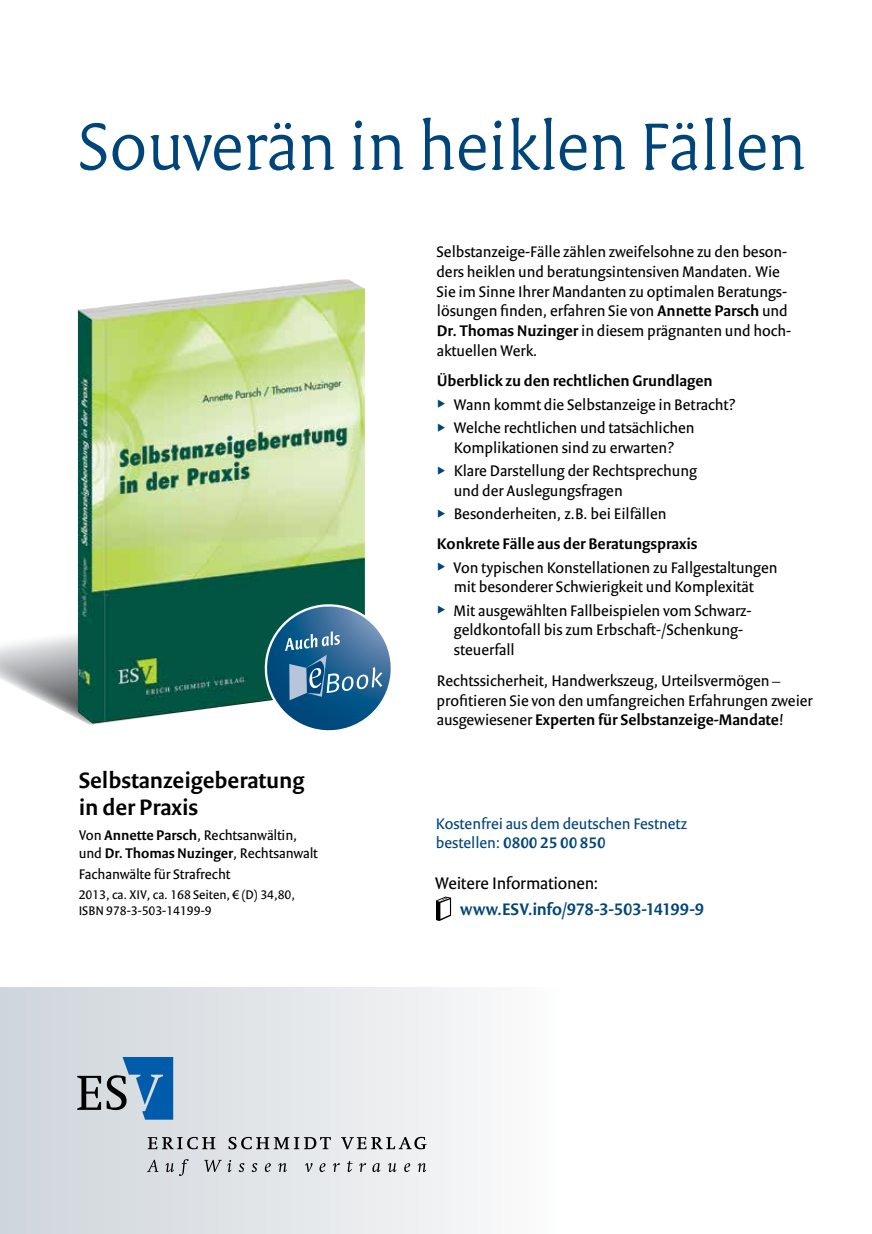
<style>
.page{position:relative;width:872px;height:1234px;background:#fff}
.page>*{position:absolute;margin:0;border:0;box-sizing:border-box;transform-origin:0 0}
.t1{font:300 72px "Versa Pro";letter-spacing:-.005em;color:#004579}
.t2{font:600 24px/26.4px "Versa Sans Pro";color:#000}
.t3{font:600 18px "Versa Sans Pro";letter-spacing:-.01em;color:#004579}
.t4{font:18px "Versa Sans Pro";letter-spacing:-.005em;color:#000}
.t5{font:16.5px/19.8px "Versa Sans Pro";color:#000}
.t6{font:600 16.5px "Versa Sans Pro";color:#000}
.t7{font:16.5px/19.8px "Versa Sans Pro";color:#004579}
.t8{font:15px/18px "Versa Sans Pro";color:#000}
.t9{font:13.5px/16.2px "Versa Sans Pro";color:#000}
.s1{font-weight:600}
</style>
<div class="page">
<div style="left:0;top:986px;width:608px;height:247px;background:linear-gradient(to right,#cdd4d9,#fff)"></div>
<img style="left:78px;top:279px;width:287px;height:322px">
<svg style="left:0;top:601px;width:391px;height:130px"></svg>
<svg style="left:77px;top:1075px;width:24px;height:34px"></svg>
<svg style="left:107px;top:1056px;width:66px;height:63px;background:#5b8bb5"></svg>
<svg style="left:147px;top:1158px;width:279px;height:17px;background:#cdd0d3"></svg>
<svg style="left:148px;top:1136px;width:278px;height:13px;background:#aaacae"></svg>
<svg style="left:436px;top:896px;width:15px;height:24px"></svg>
<h1 class="t1" style="left:78px;top:103px;width:730px">Souverän in heiklen Fällen</h1>
<h2 class="t2" style="left:79px;top:767px;width:227px">Selbstanzeigeberatung in der Praxis</h2>
<p class="t8" style="left:79px;top:825px;width:241px">Von <span class="s1">Annette Parsch</span>, Rechtsanwältin, und <span class="s1">Dr. Thomas Nuzinger</span>, Rechtsanwalt</p>
<p class="t8" style="left:79px;top:864px;width:153px">Fachanwälte für Strafrecht</p>
<p class="t9" style="left:79px;top:885px;width:218px">2013, ca. XIV, ca. 168 Seiten, € (D) 34,80,<br>ISBN 978-3-503-14199-9</p>
<p class="t5" style="left:436px;top:241px;width:356px">Selbstanzeige-Fälle zählen zweifelsohne zu den beson&shy;ders heiklen und beratungsintensiven Mandaten. Wie Sie im Sinne Ihrer Mandanten zu optimalen Beratungs&shy;lösungen finden, erfahren Sie von <span class="s1">Annette Parsch</span> und <span class="s1">Dr. Thomas Nuzinger</span> in diesem prägnanten und hoch&shy;aktuellen Werk.</p>
<p class="t6" style="left:437px;top:371px;width:277px">Überblick zu den rechtlichen Grundlagen</p>
<p class="t5" style="left:453px;top:392px;width:284px;line-height:23.2px">Wann kommt die Selbstanzeige in Betracht?<br>Welche rechtlichen und tatsächlichen</p>
<p class="t5" style="left:454px;top:435px;width:245px;line-height:23.2px">Komplikationen sind zu erwarten?<br>Klare Darstellung der Rechtsprechung</p>
<p class="t5" style="left:454px;top:478px;width:214px;line-height:23.2px">und der Auslegungsfragen<br>Besonderheiten, z.B. bei Eilfällen</p>
<p class="t6" style="left:437px;top:534px;width:262px">Konkrete Fälle aus der Beratungspraxis</p>
<p class="t5" style="left:453px;top:557px;width:326px">Von typischen Konstellationen zu Fallgestaltungen mit besonderer Schwierigkeit und Komplexität</p>
<p class="t5" style="left:453px;top:600px;width:299px">Mit ausgewählten Fallbeispielen vom Schwarz&shy;geldkontofall bis zum Erbschaft-/Schenkung&shy;steuerfall</p>
<p class="t5" style="left:436px;top:670px;width:378px">Rechtssicherheit, Handwerkszeug, Urteilsvermögen – profitieren Sie von den umfangreichen Erfahrungen zweier ausgewiesener <span class="s1">Experten für Selbstanzeige-Mandate</span>!</p>
<p class="t7" style="left:436px;top:813px;width:253px">Kostenfrei aus dem deutschen Festnetz bestellen: <span class="s1">0800 25 00 850</span></p>
<p class="t4" style="left:435px;top:872px;width:165px">Weitere Informationen:</p>
<p class="t3" style="left:460px;top:898px;width:245px">www.ESV.info/978-3-503-14199-9</p>
</div>
